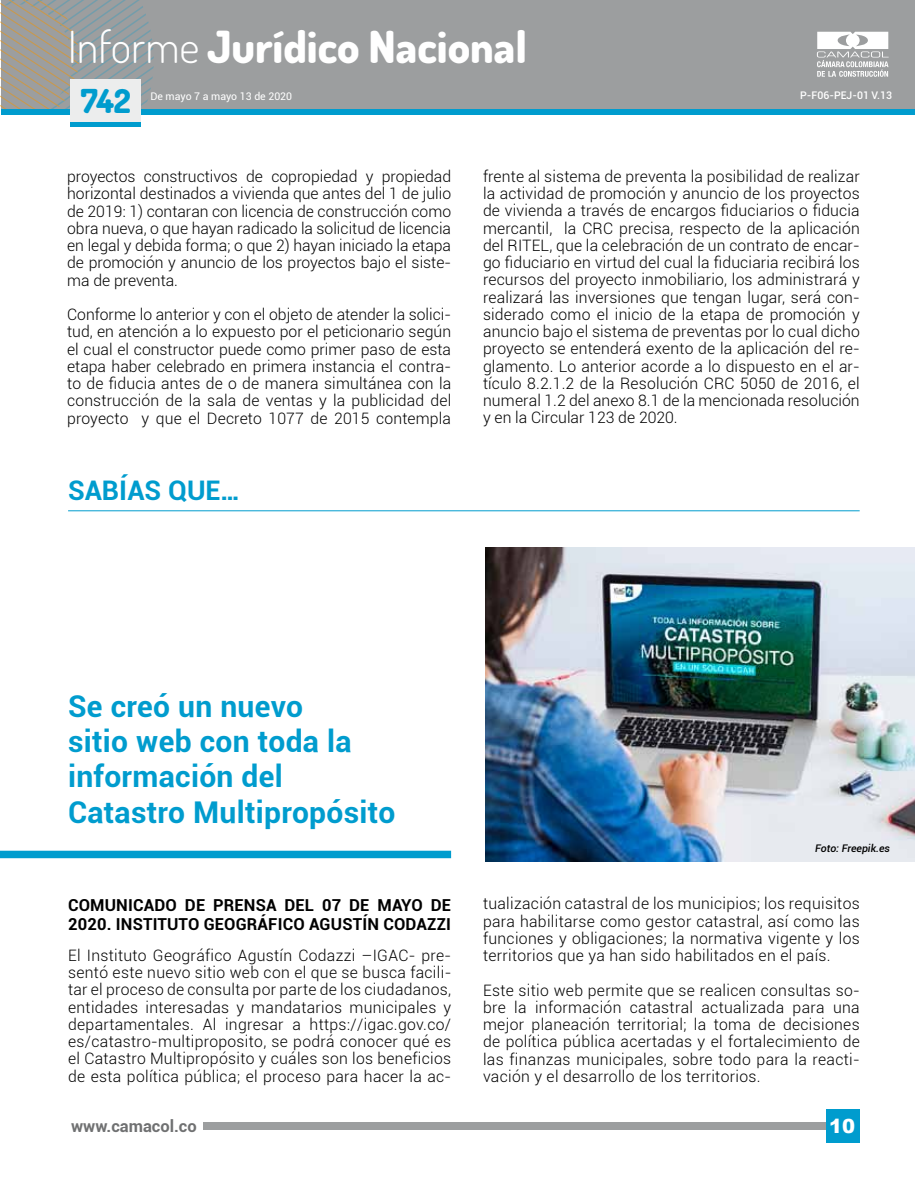
<style>
.page{position:relative;width:915px;height:1191px;background:#fff}
.page>*{position:absolute;margin:0;border:0;box-sizing:border-box;transform-origin:0 0}
.t1{font:800 44.25px "Dosis";color:#fff}
.t2{font:800 33px "Dosis";color:#009cce}
.t3{font:700 30px/35.2px "Roboto";letter-spacing:.01em;color:#009cce}
.t4{font:700 27px "Roboto";color:#009cce}
.t5{font:900 19.5px "Arial";color:#fff}
.t6{font:900 19.5px "Roboto";color:#fff}
.t7{font:700 16.5px/19.5px "Roboto";letter-spacing:.01em;color:#000}
.t8{font:700 16.5px "Roboto";color:#707172}
.t9{font:300 15.75px/17.2px "Roboto";letter-spacing:.01em;color:#000;text-align:justify}
.t10{font:10.5px "Roboto";color:#fff}
.t11{font:500 10.5px "Roboto";color:#fff}
.t12{font:italic 500 10.5px "Roboto";color:#000}
.s1{font-weight:300}
</style>
<div class="page">
<div style="left:203px;top:1122px;width:655px;height:7px;background:#9c9e9f"></div>
<div style="left:825px;top:1109px;width:33px;height:34px;background:#009cce"></div>
<div style="left:1px;top:0;width:913px;height:108px;background:#9c9e9f"></div>
<div style="left:1px;top:109px;width:913px;height:5px;background:#009cce"></div>
<svg style="left:1px;top:0;width:158px;height:109px"></svg>
<svg style="left:817px;top:32px;width:71px;height:45px"></svg>
<div style="left:70px;top:122px;width:70px;height:5px;background:#009cce"></div>
<div style="left:70px;top:79px;width:70px;height:43px;background:#eceded"></div>
<div style="left:0;top:850px;width:451px;height:8px;background:#009cce"></div>
<img style="left:485px;top:548px;width:429px;height:313px">
<hr style="left:68px;top:510px;width:791px;height:1px;background:#009cce">
<h1 class="t1" style="left:68px;top:18px;width:460px"><span class="s1">Informe</span> Jurídico Nacional</h1>
<h2 class="t2" style="left:81px;top:80px;width:51px">742</h2>
<p class="t10" style="left:150px;top:89px;width:143px">De mayo 7 a mayo 13 de 2020</p>
<p class="t11" style="left:800px;top:87px;width:93px">P-F06-PEJ-01 V.13</p>
<p class="t9" style="left:67px;top:167px;width:385px">proyectos constructivos de copropiedad y propiedad horizontal destinados a vivienda que antes del 1 de julio de 2019: 1) contaran con licencia de construcción como obra nueva, o que hayan radicado la solicitud de licencia en legal y debida forma; o que 2) hayan iniciado la etapa de promoción y anuncio de los proyectos bajo el siste&shy;ma de preventa.</p>
<p class="t9" style="left:67px;top:305px;width:385px">Conforme lo anterior y con el objeto de atender la solici&shy;tud, en atención a lo expuesto por el peticionario según el cual el constructor puede como primer paso de esta etapa haber celebrado en primera instancia el contra&shy;to de fiducia antes de o de manera simultánea con la construcción de la sala de ventas y la publicidad del proyecto y que el Decreto 1077 de 2015 contempla</p>
<h3 class="t4" style="left:68px;top:471px;width:174px">Sabías que…</h3>
<p class="t9" style="left:483px;top:167px;width:378px">frente al sistema de preventa la posibilidad de realizar la actividad de promoción y anuncio de los proyectos de vivienda a través de encargos fiduciarios o fiducia mercantil, la CRC precisa, respecto de la aplicación del RITEL, que la celebración de un contrato de encar&shy;go fiduciario en virtud del cual la fiduciaria recibirá los recursos del proyecto inmobiliario, los administrará y realizará las inversiones que tengan lugar, será con&shy;siderado como el inicio de la etapa de promoción y anuncio bajo el sistema de preventas por lo cual dicho proyecto se entenderá exento de la aplicación del re&shy;glamento. Lo anterior acorde a lo dispuesto en el ar&shy;tículo 8.2.1.2 de la Resolución CRC 5050 de 2016, el numeral 1.2 del anexo 8.1 de la mencionada resolución y en la Circular 123 de 2020.</p>
<h3 class="t3" style="left:68px;top:687px;width:329px">Se creó un nuevo<br>sitio web con toda la información del<br>Catastro Multipropósito</h3>
<p class="t7" style="left:68px;top:894px;width:383px">Comunicado de prensa del 07 de mayo de<br>2020. Instit</p>
<p class="t7" style="left:167px;top:914px;width:283px">uto Geográfico Agustín Codazzi</p>
<p class="t9" style="left:68px;top:946px;width:384px">El Instituto Geográfico Agustín Codazzi –IGAC- pre&shy;sentó este nuevo sitio web con el que se busca facili&shy;tar el proceso de consulta por parte de los ciudadanos, entidades interesadas y mandatarios municipales y departamentales. Al ingresar a https://igac.gov.co/ es/catastro-multiproposito, se podrá conocer qué es el Catastro Multipropósito y cuáles son los beneficios de esta política pública; el proceso para hacer la ac-</p>
<p class="t12" style="left:814px;top:841px;width:76px">Foto: Freepik.es</p>
<p class="t9" style="left:483px;top:894px;width:378px">tualización catastral de los municipios; los requisitos para habilitarse como gestor catastral, así como las funciones y obligaciones; la normativa vigente y los territorios que ya han sido habilitados en el país.</p>
<p class="t9" style="left:483px;top:980px;width:378px">Este sitio web permite que se realicen consultas so&shy;bre la información catastral actualizada para una mejor planeación territorial; la toma de decisiones de política pública acertadas y el fortalecimiento de las finanzas municipales, sobre todo para la reacti&shy;vación y el desarrollo de los territorios.</p>
<p class="t5" style="left:828px;top:1111px;width:28px">10</p>
<p class="t8" style="left:71px;top:1114px;width:127px">www.camacol.co</p>
<p class="t6" style="left:836px;top:1114px;width:13px">1</p>
</div>
